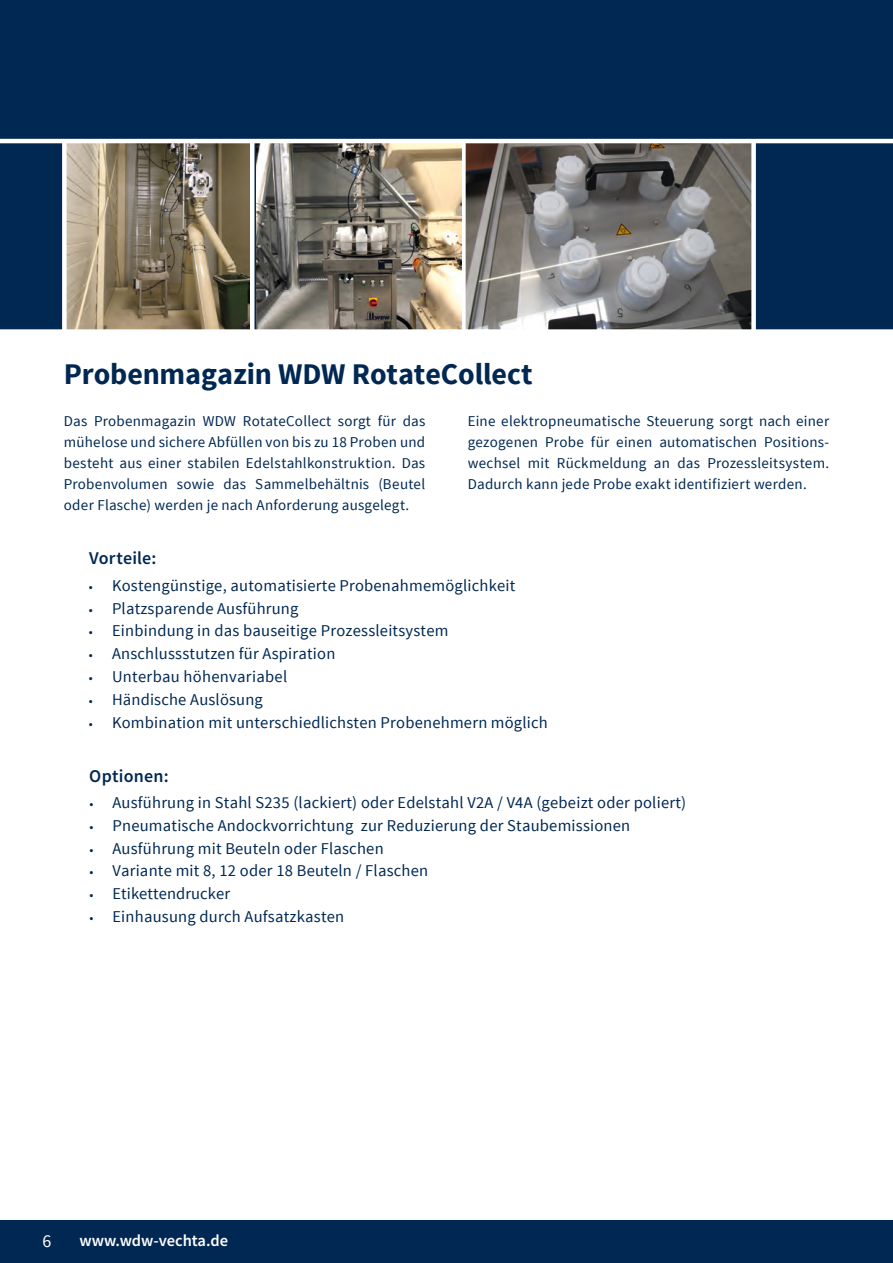
<style>
.page{position:relative;width:893px;height:1263px;background:#fff}
.page>*{position:absolute;margin:0;border:0;box-sizing:border-box;transform-origin:0 0}
.t1{font:700 30px "Source Sans Pro";letter-spacing:-.005em;color:#002853}
.t2{font:600 18px "Source Sans Pro";letter-spacing:.015em;color:#002853}
.t3{font:18px "Source Sans Pro";color:#fff}
.t4{font:16.5px "Source Sans Pro";letter-spacing:.015em;color:#002853}
.t5{font:600 16.5px "Source Sans Pro";color:#fff}
.t6{font:15px/21px "Source Sans Pro";letter-spacing:.02em;color:#002853;text-align:justify}
.s1{font-size:13.2px}
</style>
<div class="page">
<div style="left:0;top:1220px;width:893px;height:43px;background:#002853"></div>
<div style="left:0;top:142px;width:893px;height:188px;background:#002853"></div>
<img style="left:466px;top:146px;width:285px;height:181px">
<img style="left:67px;top:146px;width:183px;height:181px">
<div style="left:0;top:0;width:893px;height:138px;background:#002853"></div>
<div style="left:461px;top:141px;width:5px;height:194px;background:#fff"></div>
<img style="left:256px;top:146px;width:206px;height:181px">
<div style="left:751px;top:141px;width:5px;height:194px;background:#fff"></div>
<div style="left:62px;top:141px;width:5px;height:194px;background:#fff"></div>
<hr style="left:250px;top:141px;width:4px;height:194px;background:#fff">
<svg style="left:0;top:138px;width:893px;height:8px"></svg>
<svg style="left:0;top:327px;width:893px;height:3px"></svg>
<h1 class="t1" style="left:64px;top:355px;width:470px">Probenmagazin WDW RotateCollect</h1>
<p class="t6" style="left:64px;top:410px;width:363px">Das Probenmagazin WDW RotateCollect sorgt für das mühelose und sichere Abfüllen von bis zu 18 Proben und besteht aus einer stabilen Edelstahlkonstruktion. Das Probenvolumen sowie das Sammelbehältnis (Beutel oder Flasche) werden je nach Anforderung ausgelegt.</p>
<p class="t6" style="left:468px;top:411px;width:363px">Eine elektropneumatische Steuerung sorgt nach einer gezogenen Probe für einen automatischen Positions&shy;wechsel mit Rückmeldung an das Prozessleitsystem.<br>Dadurch kann jede Probe exakt identifiziert werden.</p>
<p class="t2" style="left:89px;top:546px;width:69px">Vorteile:</p>
<p class="t4" style="left:89px;top:575px;width:428px"><span class="s1">•</span> Kostengünstige, automatisierte Probenahmemöglichkeit</p>
<p class="t4" style="left:89px;top:598px;width:211px"><span class="s1">•</span> Platzsparende Ausführung</p>
<p class="t4" style="left:89px;top:621px;width:361px"><span class="s1">•</span> Einbindung in das bauseitige Prozessleitsystem</p>
<p class="t4" style="left:89px;top:643px;width:248px"><span class="s1">•</span> Anschlussstutzen für Aspiration</p>
<p class="t4" style="left:89px;top:666px;width:200px"><span class="s1">•</span> Unterbau höhenvariabel</p>
<p class="t4" style="left:89px;top:689px;width:175px"><span class="s1">•</span> Händische Auslösung</p>
<p class="t4" style="left:89px;top:712px;width:460px"><span class="s1">•</span> Kombination mit unterschiedlichsten Probenehmern möglich</p>
<p class="t2" style="left:89px;top:764px;width:81px">Optionen:</p>
<p class="t4" style="left:89px;top:792px;width:598px"><span class="s1">•</span> Ausführung in Stahl S235 (lackiert) oder Edelstahl V2A / V4A (gebeizt oder poliert)</p>
<p class="t4" style="left:89px;top:815px;width:542px"><span class="s1">•</span> Pneumatische Andockvorrichtung zur Reduzierung der Staubemissionen</p>
<p class="t4" style="left:89px;top:838px;width:296px"><span class="s1">•</span> Ausführung mit Beuteln oder Flaschen</p>
<p class="t4" style="left:89px;top:861px;width:340px"><span class="s1">•</span> Variante mit 8, 12 oder 18 Beuteln / Flaschen</p>
<p class="t4" style="left:89px;top:883px;width:142px"><span class="s1">•</span> Etikettendrucker</p>
<p class="t4" style="left:89px;top:906px;width:256px"><span class="s1">•</span> Einhausung durch Aufsatzkasten</p>
<p class="t3" style="left:43px;top:1229px;width:10px">6</p>
<p class="t5" style="left:80px;top:1229px;width:150px">www.wdw-vechta.de</p>
</div>
